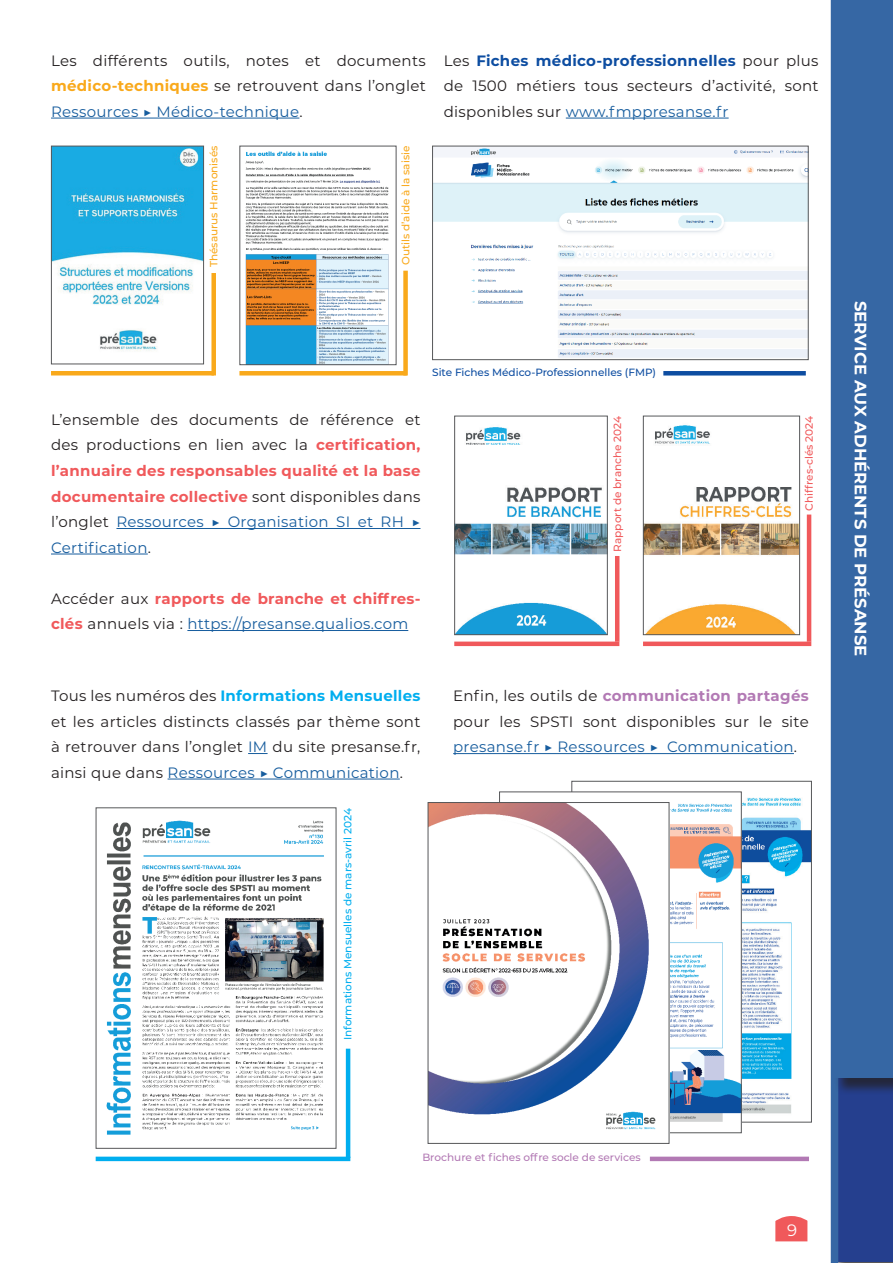
<style>
.page{position:relative;width:893px;height:1263px;background:#fff}
.page>*{position:absolute;margin:0;border:0;box-sizing:border-box;transform-origin:0 0}
.t1{font:700 16.5px "Montserrat";color:#fff}
.t2{font:16.5px "Montserrat";color:#fff}
.t3{font:15px/25.5px "Montserrat";letter-spacing:.02em;color:#231f20;text-align:justify}
.t4{font:700 15px/25.5px "Montserrat";letter-spacing:.01em;color:#f0595b}
.t5{font:500 10.5px "Montserrat";color:#f9a91b}
.t6{font:500 10.5px "Montserrat";color:#0d4da1}
.t7{font:500 10.5px "Montserrat";color:#00aeef}
.t8{font:500 10.5px "Montserrat";color:#f0595b}
.t9{font:500 10.5px "Montserrat";color:#b279b4}
.s1{font-weight:700;color:#f9a91b}
.s2{color:#175d9e}
.s3{font-weight:700;color:#0d4da1}
.s4{font-weight:700;color:#f0595b}
.s5{font-weight:400;color:#231f20}
.s6{font-weight:400;color:#175d9e}
.s7{font-weight:700;color:#00aeef}
.s8{font-weight:700;color:#b279b4}
</style>
<div class="page">
<svg style="left:775px;top:1216px;width:32px;height:25px"></svg>
<hr style="left:116px;top:528px;width:304px;height:1px;background:#175d9e">
<hr style="left:51px;top:554px;width:97px;height:1px;background:#175d9e">
<hr style="left:187px;top:630px;width:221px;height:1px;background:#175d9e">
<svg style="left:248px;top:753px;width:20px;height:1px"></svg>
<hr style="left:168px;top:779px;width:232px;height:1px;background:#175d9e">
<hr style="left:51px;top:118px;width:248px;height:1px;background:#175d9e">
<hr style="left:566px;top:118px;width:163px;height:1px;background:#175d9e">
<img style="left:53px;top:148px;width:149px;height:203px">
<div style="left:51px;top:146px;width:153px;height:218px;border:1px solid #57585a"></div>
<div style="left:211px;top:273px;width:5px;height:102px;background:#f9a91b"></div>
<img style="left:434px;top:148px;width:373px;height:210px">
<div style="left:432px;top:146px;width:377px;height:214px;border:1px solid #57585a"></div>
<hr style="left:663px;top:371px;width:143px;height:4px;background:#0d4da1">
<img style="left:245px;top:151px;width:144px;height:212px">
<div style="left:239px;top:146px;width:157px;height:219px;border:1px solid #57585a"></div>
<div style="left:403px;top:271px;width:5px;height:104px;background:#f9a91b"></div>
<hr style="left:51px;top:371px;width:163px;height:4px;background:#f9a91b">
<hr style="left:239px;top:371px;width:168px;height:4px;background:#f9a91b">
<img style="left:106px;top:820px;width:218px;height:315px">
<div style="left:96px;top:807px;width:240px;height:342px;border:1px solid #57585a"></div>
<hr style="left:346px;top:1049px;width:4px;height:109px;background:#00aeef">
<hr style="left:96px;top:1157px;width:254px;height:4px;background:#00aeef">
<img style="left:456px;top:427px;width:150px;height:206px">
<div style="left:454px;top:416px;width:154px;height:219px;border:1px solid #57585a"></div>
<hr style="left:615px;top:556px;width:4px;height:86px;background:#f0595b">
<img style="left:645px;top:425px;width:153px;height:208px">
<div style="left:643px;top:416px;width:157px;height:219px;border:1px solid #57585a"></div>
<hr style="left:807px;top:514px;width:4px;height:128px;background:#f0595b">
<div style="left:454px;top:641px;width:165px;height:5px;background:#f0595b"></div>
<div style="left:643px;top:641px;width:168px;height:5px;background:#f0595b"></div>
<hr style="left:453px;top:753px;width:341px;height:1px;background:#175d9e">
<div style="left:830px;top:1075px;width:63px;height:188px;background:#231f20;opacity:.75"></div>
<div style="left:831px;top:0;width:7px;height:1263px;background:#3667a4"></div>
<div style="left:832px;top:0;width:61px;height:1077px;background:#3667a4"></div>
<img style="left:742px;top:797px;width:68px;height:317px">
<img style="left:669px;top:802px;width:71px;height:329px">
<img style="left:430px;top:804px;width:226px;height:326px">
<div style="left:428px;top:802px;width:241px;height:342px;border:1px solid #57585a"></div>
<hr style="left:650px;top:1157px;width:159px;height:4px;background:#b279b4">
<p class="t3" style="left:51px;top:47px;width:376px">Les différents outils, notes et documents <span class="s1">médico-techniques</span> se retrouvent dans l’onglet <span class="s2">Ressources ▶ Médico-technique</span>.</p>
<p class="t3" style="left:444px;top:47px;width:376px">Les <span class="s3">Fiches médico-professionnelles</span> pour plus de 1500 métiers tous secteurs d’activité, sont disponibles sur <span class="s2">www.fmppresanse.fr</span></p>
<p class="t5" style="left:207px;top:267px;width:123px;rotate:-90deg">Thésaurus Harmonisés</p>
<p class="t5" style="left:398px;top:265px;width:121px;rotate:-90deg">Outils d’aide à la saisie</p>
<p class="t6" style="left:432px;top:364px;width:226px">Site Fiches Médico-Professionnelles (FMP)</p>
<p class="t3" style="left:51px;top:406px;width:371px">L’ensemble des documents de référence et des productions en lien avec la <span class="s4">certification, l’annuaire des responsables qualité et la base documentaire collective</span> sont disponibles dans l’onglet <span class="s2">Ressources ▶ Organisation SI et RH ▶ Certification</span>.</p>
<p class="t4" style="left:51px;top:585px;width:371px"><span class="s5">Accéder aux</span> rapports de branche et chiffres&shy;clés <span class="s5">annuels via :</span> <span class="s6">https://presanse.qualios.com</span></p>
<p class="t8" style="left:610px;top:552px;width:137px;rotate:-90deg">Rapport de branche 2024</p>
<p class="t8" style="left:802px;top:511px;width:97px;rotate:-90deg">Chiffres-clés 2024</p>
<p class="t3" style="left:51px;top:682px;width:371px">Tous les numéros des <span class="s7">Informations Mensuelles </span>et les articles distincts classés par thème sont à retrouver dans l’onglet <span class="s2">IM</span> du site presanse.fr, ainsi que dans <span class="s2">Ressources ▶ Communication</span>.</p>
<p class="t7" style="left:340px;top:1040px;width:234px;rotate:-90deg">Informations Mensuelles de mars-avril 2024</p>
<p class="t3" style="left:453px;top:682px;width:357px">Enfin, les outils de <span class="s8">communication partagés </span>pour les SPSTI sont disponibles sur le site <span class="s2">presanse.fr ▶ Ressources ▶ Communication</span>.</p>
<p class="t1" style="left:872px;top:300px;width:357px;rotate:90deg">SERVICE AUX ADHÉRENTS DE PRÉSANSE</p>
<p class="t9" style="left:422px;top:1150px;width:220px">Brochure et fiches offre socle de services</p>
<p class="t2" style="left:787px;top:1219px;width:12px">9</p>
</div>
